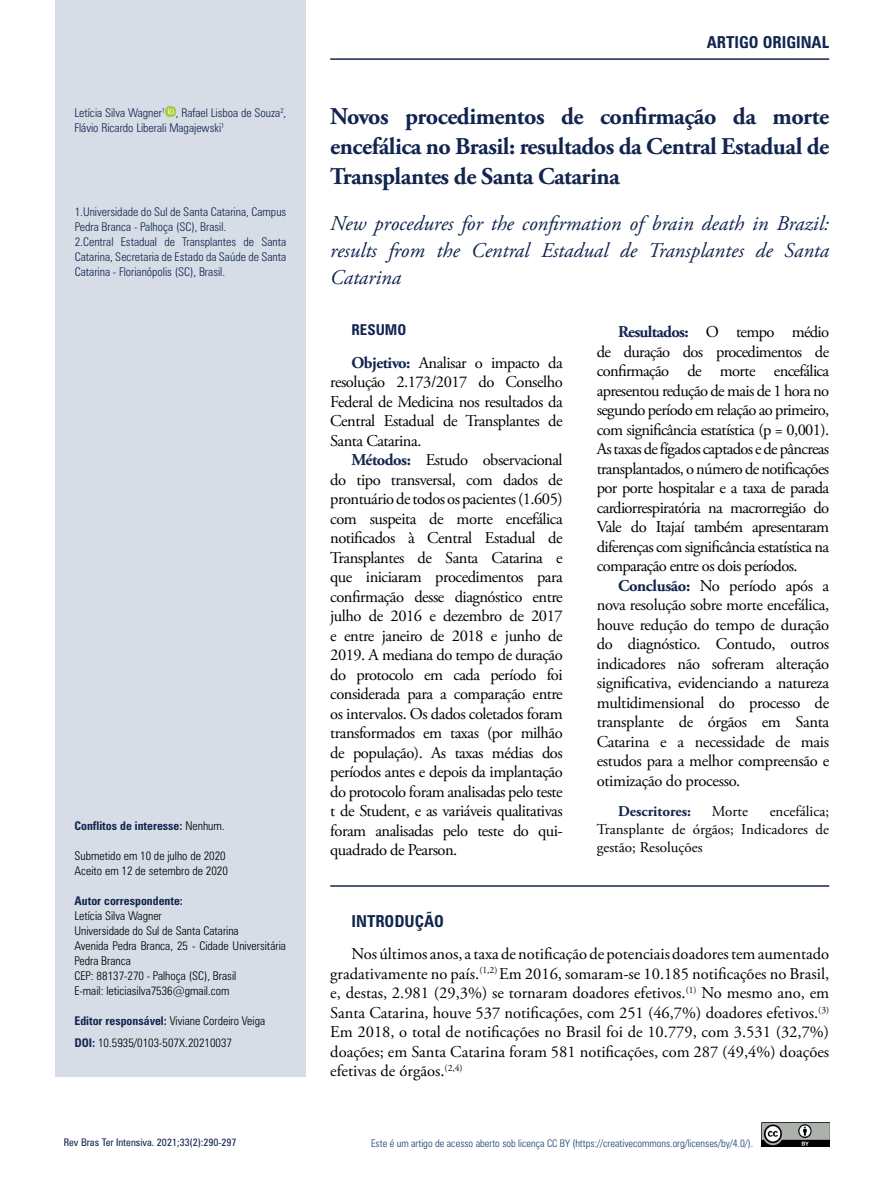
<style>
.page{position:relative;width:893px;height:1191px;background:#fff}
.page>*{position:absolute;margin:0;border:0;box-sizing:border-box;transform-origin:0 0}
.t1{font:700 24px/30px "Adobe Garamond Pro";letter-spacing:-.02em;color:#12254f;text-align:justify}
.t2{font:italic 21px/27px "Adobe Garamond Pro";color:#12254f;text-align:justify}
.t3{font:16.5px/19.5px "Adobe Garamond Pro";letter-spacing:-.03em;color:#000;text-align:justify}
.t4{font:700 condensed 16.5px "Zurich BT";color:#12254f}
.t5{font:15px/18px "Adobe Garamond Pro";color:#000;text-align:justify}
.t6{font:700 15px "Adobe Garamond Pro";color:#12254f}
.t7{font:700 condensed 15px "Zurich BT";color:#12254f}
.t8{font:300 condensed 12px/15px "Zurich BT";color:#000}
.t9{font:300 condensed 12px/15px "Zurich BT";color:#12254f}
.t10{font:700 condensed 12px "Zurich BT";color:#12254f}
.t11{font:300 condensed 10.5px "Zurich BT";color:#163f6d}
.t12{font:condensed 10.5px "Zurich BT";color:#12254f}
.s1{font-weight:300;color:#000}
.s2{font-weight:700;color:#12254f}
</style>
<div class="page">
<div style="left:55px;top:0;width:250px;height:1076px;background:#d5dce6"></div>
<svg style="left:165px;top:106px;width:11px;height:11px"></svg>
<hr style="left:330px;top:885px;width:499px;height:1px;background:#12254f">
<img style="left:761px;top:1122px;width:68px;height:24px">
<hr style="left:330px;top:58px;width:499px;height:2px;background:#12254f">
<p class="t9" style="left:74px;top:105px;width:213px">Letícia Silva Wagner<sup>1</sup> , Rafael Lisboa de Souza<sup>2</sup>,<br>Flávio Ricardo Liberali Magajewski<sup>1</sup></p>
<p class="t9" style="left:75px;top:204px;width:213px">1.Universidade do Sul de Santa Catarina, Campus Pedra Branca - Palhoça (SC), Brasil.<br>2.Central Estadual de Transplantes de Santa Catarina, Secretaria de Estado da Saúde de Santa Catarina - Florianópolis (SC), Brasil.</p>
<p class="t10" style="left:74px;top:818px;width:152px">Conflitos de interesse: <span class="s1">Nenhum.</span></p>
<p class="t8" style="left:74px;top:848px;width:155px">Submetido em 10 de julho de 2020<br>Aceito em 12 de setembro de 2020</p>
<p class="t10" style="left:74px;top:893px;width:110px">Autor correspondente:</p>
<p class="t8" style="left:74px;top:908px;width:213px">Letícia Silva Wagner<br>Universidade do Sul de Santa Catarina<br>Avenida Pedra Branca, 25 - Cidade Universitária<br>Pedra Branca<br>CEP: 88137-270 - Palhoça (SC), Brasil<br>E-mail: leticiasilva7536@gmail.com</p>
<p class="t8" style="left:74px;top:1013px;width:192px"><span class="s2">Editor responsável:</span> Viviane Cordeiro Veiga</p>
<p class="t8" style="left:74px;top:1035px;width:159px"><span class="s2">DOI:</span> 10.5935/0103-507X.20210037</p>
<p class="t12" style="left:64px;top:1135px;width:174px">Rev Bras Ter Intensiva. 2021;33(2):290-297</p>
<p class="t4" style="left:707px;top:32px;width:124px">ARTIGO ORIGINAL</p>
<h1 class="t1" style="left:330px;top:102px;width:500px">Novos procedimentos de confirmação da morte encefálica no Brasil: resultados da Central Estadual de Transplantes de Santa Catarina</h1>
<p class="t2" style="left:330px;top:210px;width:500px">New procedures for the confirmation of brain death in Brazil: results from the Central Estadual de Transplantes de Santa Catarina</p>
<p class="t7" style="left:351px;top:321px;width:56px">RESUMO</p>
<p class="t3" style="left:597px;top:323px;width:234px;text-indent:21px"><span class="s2">Resultados:</span> O tempo médio de duração dos procedimentos de confirmação de morte encefálica apresentou redução de mais de 1 hora no segundo período em relação ao primeiro, com significância estatística (p = 0,001).<br>As taxas de fígados captados e de pâncreas transplantados, o número de notificações por porte hospitalar e a taxa de parada cardiorrespiratória na macrorregião do Vale do Itajaí também apresentaram diferenças com significância estatística na comparação entre os dois períodos.</p>
<p class="t3" style="left:597px;top:576px;width:234px;text-indent:21px"><span class="s2">Conclusão:</span> No período após a nova resolução sobre morte encefálica, houve redução do tempo de duração do diagnóstico. Contudo, outros indicadores não sofreram alteração significativa, evidenciando a natureza multidimensional do processo de transplante de órgãos em Santa Catarina e a necessidade de mais estudos para a melhor compreensão e otimização do processo.</p>
<p class="t3" style="left:330px;top:353px;width:234px;text-indent:21px"><span class="s2">Objetivo:</span> Analisar o impacto da resolução 2.173/2017 do Conselho Federal de Medicina nos resultados da Central Estadual de Transplantes de Santa Catarina.</p>
<p class="t3" style="left:330px;top:451px;width:234px;text-indent:21px"><span class="s2">Métodos:</span> Estudo observacional do tipo transversal, com dados de prontuário de todos os pacientes (1.605) com suspeita de morte encefálica notificados à Central Estadual de Transplantes de Santa Catarina e que iniciaram procedimentos para confirmação desse diagnóstico entre julho de 2016 e dezembro de 2017 e entre janeiro de 2018 e junho de 2019. A mediana do tempo de duração do protocolo em cada período foi considerada para a comparação entre os intervalos. Os dados coletados foram transformados em taxas (por milhão de população). As taxas médias dos períodos antes e depois da implantação do protocolo foram analisadas pelo teste t de Student, e as variáveis qualitativas foram analisadas pelo teste do qui&shy;quadrado de Pearson.</p>
<p class="t5" style="left:597px;top:803px;width:234px;text-indent:173px">encefálica; Transplante de órgãos; Indicadores de gestão; Resoluções</p>
<p class="t6" style="left:618px;top:802px;width:74px">Descritores:</p>
<p class="t5" style="left:712px;top:803px;width:38px">Morte</p>
<p class="t4" style="left:351px;top:911px;width:94px">INTRODUÇÃO</p>
<p class="t3" style="left:330px;top:945px;width:500px;text-indent:21px">Nos últimos anos, a taxa de notificação de potenciais doadores tem aumentado gradativamente no país.<sup>(1,2)</sup> Em 2016, somaram-se 10.185 notificações no Brasil, e, destas, 2.981 (29,3%) se tornaram doadores efetivos.<sup>(1)</sup> No mesmo ano, em Santa Catarina, houve 537 notificações, com 251 (46,7%) doadores efetivos.<sup>(3)<br></sup>Em 2018, o total de notificações no Brasil foi de 10.779, com 3.531 (32,7%) doações; em Santa Catarina foram 581 notificações, com 287 (49,4%) doações efetivas de órgãos.<sup>(2,4)</sup></p>
<p class="t11" style="left:371px;top:1136px;width:384px">Este é um artigo de acesso aberto sob licença CC BY (https://creativecommons.org/licenses/by/4.0/).</p>
</div>
